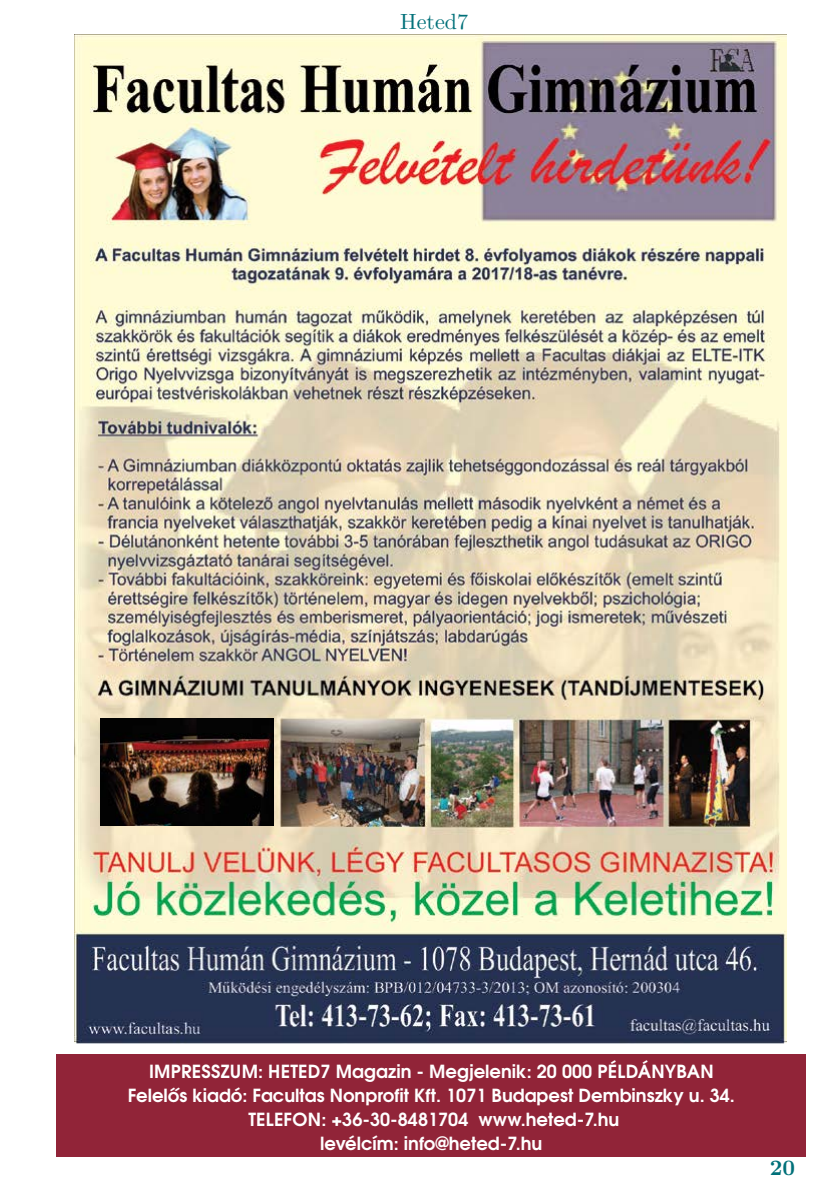
<style>
.page{position:relative;width:840px;height:1191px;background:#fff}
.page>*{position:absolute;margin:0;border:0;box-sizing:border-box;transform-origin:0 0}
.t1{font:22px "LM Roman 10";color:#007079}
.t2{font:700 22px "LM Roman 10";color:#007079}
.t3{font:700 18px "Te X Gyre Adventor";color:#fff}
</style>
<div class="page">
<img style="left:75px;top:35px;width:710px;height:1008px">
<div style="left:57px;top:1054px;width:748px;height:103px;background:#912438"></div>
<img style="left:101px;top:718px;width:173px;height:107px">
<p class="t1" style="left:400px;top:5px;width:69px">Heted7</p>
<p class="t3" style="left:149px;top:1055px;width:143px">IMPRESSZUM: Heted</p>
<p class="t3" style="left:320px;top:1055px;width:289px">7 magazin - megjelenik: 20 000 példá</p>
<p class="t3" style="left:651px;top:1055px;width:64px">nyban</p>
<p class="t3" style="left:128px;top:1079px;width:608px">Felelős kiadó: Facultas Nonprofit Kft. 1071 Budapest Dembinszky u. 34.</p>
<p class="t3" style="left:248px;top:1103px;width:372px">tELEFON: +36-30-8481704 www.heted-7.hu</p>
<p class="t3" style="left:320px;top:1127px;width:223px">levélcím: info@heted-7.hu</p>
<p class="t2" style="left:769px;top:1150px;width:27px">20</p>
</div>
